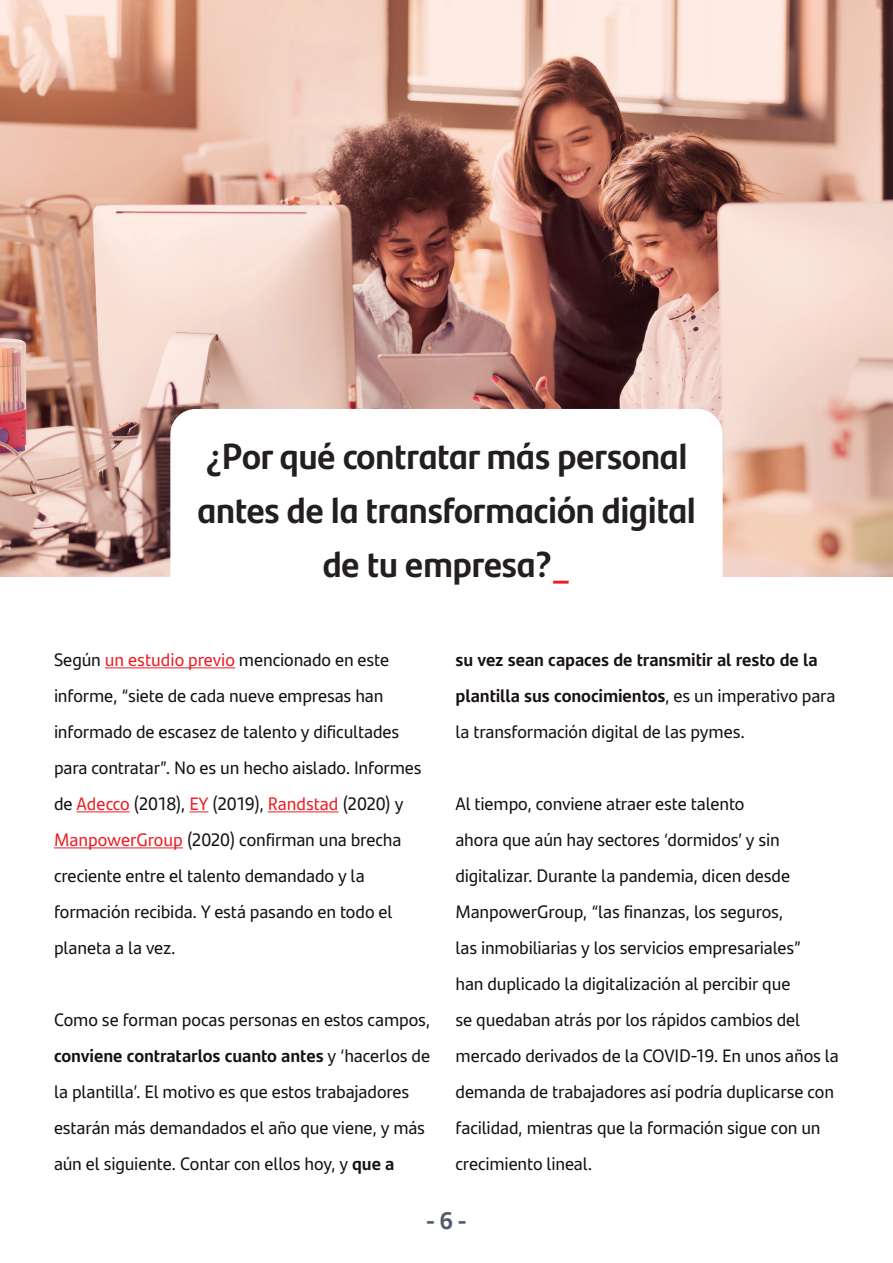
<style>
.page{position:relative;width:893px;height:1263px;background:#fff}
.page>*{position:absolute;margin:0;border:0;box-sizing:border-box;transform-origin:0 0}
.t1{font:700 36px "Santander Headline";color:#231f20}
.t2{font:700 24px "Santander Headline";color:#545b6c}
.t3{font:18px/36px "Santander Text";letter-spacing:-.01em;color:#171112}
.t4{font:700 18px/36px "Santander Text";letter-spacing:-.005em;color:#171112}
.s1{color:#ee1d23}
.s2{font-weight:700}
.s3{font-weight:400}
</style>
<div class="page">
<img style="left:0;top:0;width:893px;height:577px">
<div style="left:170px;top:409px;width:553px;height:470px;background:#fff;border-radius:26px"></div>
<hr style="left:105px;top:667px;width:130px;height:1px;background:#ee1d23">
<hr style="left:77px;top:811px;width:53px;height:1px;background:#ee1d23">
<svg style="left:189px;top:811px;width:19px;height:1px"></svg>
<hr style="left:268px;top:811px;width:70px;height:1px;background:#ee1d23">
<hr style="left:54px;top:847px;width:129px;height:1px;background:#ee1d23">
<p class="t1" style="left:206px;top:428px;width:483px">¿Por qué contratar más personal</p>
<p class="t1" style="left:197px;top:482px;width:500px">antes de la transformación digital</p>
<p class="t1" style="left:323px;top:536px;width:249px">de tu empresa?<span class="s1">_</span></p>
<p class="t3" style="left:54px;top:641px;width:369px">Según <span class="s1">un estudio previo</span> mencionado en este informe, “siete de cada nueve empresas han informado de escasez de talento y dificultades para contratar”. No es un hecho aislado. Informes de <span class="s1">Adecco</span> (2018), <span class="s1">EY</span> (2019), <span class="s1">Randstad</span> (2020) y <span class="s1">ManpowerGroup</span> (2020) confirman una brecha creciente entre el talento demandado y la formación recibida. Y está pasando en todo el planeta a la vez.</p>
<p class="t3" style="left:54px;top:1001px;width:378px">Como se forman pocas personas en estos campos, <span class="s2">conviene contratarlos cuanto antes</span> y ‘hacerlos de la plantilla’. El motivo es que estos trabajadores estarán más demandados el año que viene, y más aún el siguiente. Contar con ellos hoy, y <span class="s2">que a</span></p>
<p class="t4" style="left:455px;top:641px;width:381px">su vez sean capaces de transmitir al resto de la plantilla sus conocimientos<span class="s3">, es un imperativo para la transformación digital de las pymes.</span></p>
<p class="t3" style="left:455px;top:785px;width:385px">Al tiempo, conviene atraer este talento<br>ahora que aún hay sectores ‘dormidos’ y sin digitalizar. Durante la pandemia, dicen desde ManpowerGroup, “las finanzas, los seguros,<br>las inmobiliarias y los servicios empresariales”<br>han duplicado la digitalización al percibir que<br>se quedaban atrás por los rápidos cambios del mercado derivados de la COVID-19. En unos años la demanda de trabajadores así podría duplicarse con facilidad, mientras que la formación sigue con un crecimiento lineal.</p>
<h2 class="t2" style="left:426px;top:1202px;width:42px">- 6 -</h2>
</div>
